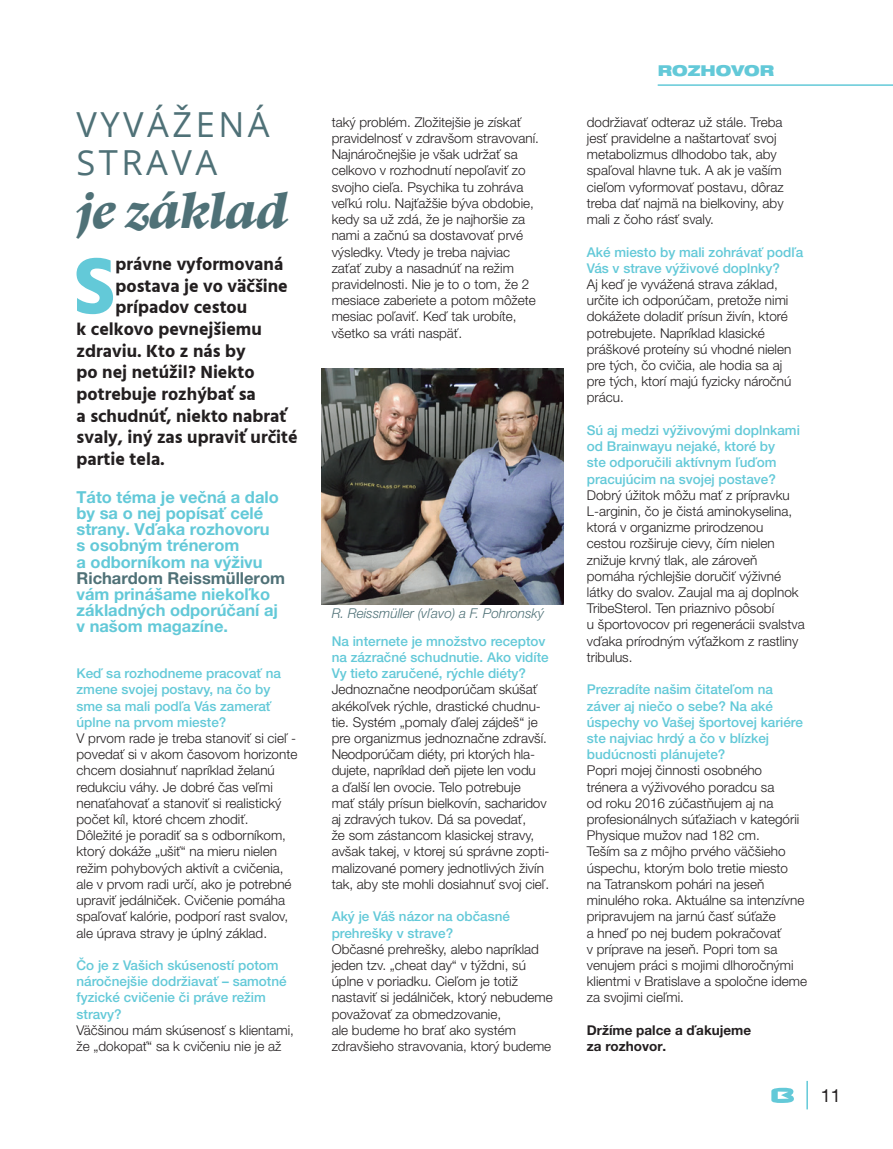
<style>
.page{position:relative;width:893px;height:1149px;background:#fff}
.page>*{position:absolute;margin:0;border:0;box-sizing:border-box;transform-origin:0 0}
.t1{font:700 82.05px "Hind";color:#63c9d8}
.t2{font:italic 700 49.5px "Academica Medium Pro";letter-spacing:-.02em;color:#4f7177}
.t3{font:34.5px/38.4px "Open Sans";letter-spacing:.1em;color:#4f7177}
.t4{font:700 18px "Hind";color:#231f20}
.t5{font:18px "Helvetica Neue LT Pro";color:#231f20}
.t6{font:700 16.5px/16.2px "Helvetica Neue LT Pro";color:#63c9d8}
.t7{font:700 16.5px "Helvetica Neue LT Pro";color:#4f7177}
.t8{font:900 expanded 15px "Helvetica Neue LT Pro";color:#63c9d8}
.t9{font:300 13.5px/16.2px "Helvetica Neue LT Pro";color:#231f20}
.t10{font:500 13.5px/16.2px "Helvetica Neue LT Pro";color:#63c9d8}
.t11{font:italic 300 13.5px "Helvetica Neue LT Pro";color:#4f7177}
.t12{font:700 13.5px/16.2px "Helvetica Neue LT Pro";color:#231f20}
</style>
<div class="page">
<img style="left:322px;top:368px;width:241px;height:236px">
<svg style="left:771px;top:1087px;width:23px;height:15px"></svg>
<hr style="left:806px;top:1080px;width:2px;height:28px;background:#63c9d8">
<hr style="left:658px;top:84px;width:235px;height:2px;background:#63c9d8">
<h3 class="t3" style="left:77px;top:104px;width:195px">VYVÁŽENÁ<br>STRAVA</h3>
<h2 class="t2" style="left:77px;top:176px;width:213px">je základ</h2>
<h1 class="t1" style="left:73px;top:237px;width:44px">S</h1>
<h3 class="t4" style="left:116px;top:253px;width:169px">právne vyformovaná</h3>
<h3 class="t4" style="left:116px;top:275px;width:174px">postava je vo väčšine</h3>
<h3 class="t4" style="left:116px;top:296px;width:133px">prípadov cestou</h3>
<h3 class="t4" style="left:77px;top:318px;width:187px">k celkovo pevnejšiemu</h3>
<h3 class="t4" style="left:77px;top:340px;width:171px">zdraviu. Kto z nás by</h3>
<h3 class="t4" style="left:77px;top:361px;width:180px">po nej netúžil? Niekto</h3>
<h3 class="t4" style="left:77px;top:383px;width:181px">potrebuje rozhýbať sa</h3>
<h3 class="t4" style="left:77px;top:404px;width:211px">a schudnúť, niekto nabrať</h3>
<h3 class="t4" style="left:77px;top:426px;width:223px">svaly, iný zas upraviť určité</h3>
<h3 class="t4" style="left:77px;top:448px;width:90px">partie tela.</h3>
<p class="t6" style="left:77px;top:488px;width:204px">Táto téma je večná a dalo by sa o nej popísať celé strany. Vďaka rozhovoru s osobným trénerom<br>a odborníkom na výživu</p>
<p class="t7" style="left:77px;top:567px;width:210px">Richardom Reissmüllerom</p>
<p class="t6" style="left:77px;top:585px;width:203px">vám prinášame niekoľko základných odporúčaní aj v našom magazíne.</p>
<p class="t10" style="left:77px;top:665px;width:206px">Keď sa rozhodneme pracovať na zmene svojej postavy, na čo by sme sa mali podľa Vás zamerať úplne na prvom mieste?</p>
<p class="t9" style="left:77px;top:729px;width:222px">V prvom rade je treba stanoviť si cieľ - povedať si v akom časovom horizonte chcem dosiahnuť napríklad želanú redukciu váhy. Je dobré čas veľmi nenaťahovať a stanoviť si realistický počet kíl, ktoré chcem zhodiť.<br>Dôležité je poradiť sa s odborníkom, ktorý dokáže „ušiť“ na mieru nielen režim pohybových aktivít a cvičenia, ale v prvom radi určí, ako je potrebné upraviť jedálniček. Cvičenie pomáha spaľovať kalórie, podporí rast svalov, ale úprava stravy je úplný základ.</p>
<p class="t10" style="left:77px;top:956px;width:212px">Čo je z Vašich skúseností potom náročnejšie dodržiavať – samotné fyzické cvičenie či práve režim stravy?</p>
<p class="t9" style="left:77px;top:1021px;width:219px">Väčšinou mám skúsenosť s klientami, že „dokopať“ sa k cvičeniu nie je až</p>
<p class="t9" style="left:332px;top:114px;width:209px">taký problém. Zložitejšie je získať pravidelnosť v zdravšom stravovaní.<br>Najnáročnejšie je však udržať sa celkovo v rozhodnutí nepoľaviť zo svojho cieľa. Psychika tu zohráva veľkú rolu. Najťažšie býva obdobie, kedy sa už zdá, že je najhoršie za nami a začnú sa dostavovať prvé výsledky. Vtedy je treba najviac zaťať zuby a nasadnúť na režim pravidelnosti. Nie je to o tom, že 2 mesiace zaberiete a potom môžete mesiac poľaviť. Keď tak urobíte, všetko sa vráti naspäť.</p>
<p class="t11" style="left:332px;top:605px;width:214px">R. Reissmüller (vľavo) a F. Pohronský</p>
<p class="t10" style="left:332px;top:632px;width:219px">Na internete je množstvo receptov na zázračné schudnutie. Ako vidíte<br>Vy tieto zaručené, rýchle diéty?</p>
<p class="t9" style="left:332px;top:681px;width:219px">Jednoznačne neodporúčam skúšať akékoľvek rýchle, drastické chudnu&shy;tie. Systém „pomaly ďalej zájdeš“ je pre organizmus jednoznačne zdravší.<br>Neodporúčam diéty, pri ktorých hla&shy;dujete, napríklad deň pijete len vodu<br>a ďalší len ovocie. Telo potrebuje<br>mať stály prísun bielkovín, sacharidov aj zdravých tukov. Dá sa povedať,<br>že som zástancom klasickej stravy, avšak takej, v ktorej sú správne zopti&shy;malizované pomery jednotlivých živín tak, aby ste mohli dosiahnuť svoj cieľ.</p>
<p class="t10" style="left:332px;top:908px;width:180px">Aký je Váš názor na občasné prehrešky v strave?</p>
<p class="t9" style="left:332px;top:940px;width:223px">Občasné prehrešky, alebo napríklad jeden tzv. „cheat day“ v týždni, sú úplne v poriadku. Cieľom je totiž nastaviť si jedálniček, ktorý nebudeme považovať za obmedzovanie,<br>ale budeme ho brať ako systém zdravšieho stravovania, ktorý budeme</p>
<p class="t8" style="left:658px;top:61px;width:118px">ROZHOVOR</p>
<p class="t9" style="left:587px;top:114px;width:198px">dodržiavať odteraz už stále. Treba jesť pravidelne a naštartovať svoj metabolizmus dlhodobo tak, aby spaľoval hlavne tuk. A ak je vaším cieľom vyformovať postavu, dôraz treba dať najmä na bielkoviny, aby mali z čoho rásť svaly.</p>
<p class="t10" style="left:587px;top:243px;width:218px">Aké miesto by mali zohrávať podľa<br>Vás v strave výživové doplnky?</p>
<p class="t9" style="left:587px;top:276px;width:206px">Aj keď je vyvážená strava základ, určite ich odporúčam, pretože nimi dokážete doladiť prísun živín, ktoré potrebujete. Napríklad klasické práškové proteíny sú vhodné nielen pre tých, čo cvičia, ale hodia sa aj pre tých, ktorí majú fyzicky náročnú prácu.</p>
<p class="t10" style="left:587px;top:422px;width:215px">Sú aj medzi výživovými doplnkami od Brainwayu nejaké, ktoré by<br>ste odporučili aktívnym ľuďom pracujúcim na svojej postave?</p>
<p class="t9" style="left:587px;top:486px;width:219px">Dobrý úžitok môžu mať z prípravku L-arginin, čo je čistá aminokyselina, ktorá v organizme prirodzenou cestou rozširuje cievy, čím nielen znižuje krvný tlak, ale zároveň pomáha rýchlejšie doručiť výživné látky do svalov. Zaujal ma aj doplnok TribeSterol. Ten priaznivo pôsobí<br>u športovocov pri regenerácii svalstva vďaka prírodným výťažkom z rastliny tribulus.</p>
<p class="t10" style="left:587px;top:681px;width:218px">Prezradíte našim čitateľom na záver aj niečo o sebe? Na aké úspechy vo Vašej športovej kariére ste najviac hrdý a čo v blízkej budúcnosti plánujete?</p>
<p class="t9" style="left:587px;top:762px;width:222px">Popri mojej činnosti osobného<br>trénera a výživového poradcu sa<br>od roku 2016 zúčastňujem aj na profesionálnych súťažiach v kategórii<br>Physique mužov nad 182 cm.<br>Teším sa z môjho prvého väčšieho úspechu, ktorým bolo tretie miesto<br>na Tatranskom pohári na jeseň minulého roka. Aktuálne sa intenzívne pripravujem na jarnú časť súťaže<br>a hneď po nej budem pokračovať<br>v príprave na jeseň. Popri tom sa venujem práci s mojimi dlhoročnými klientmi v Bratislave a spoločne ideme za svojimi cieľmi.</p>
<p class="t12" style="left:587px;top:1021px;width:166px">Držíme palce a ďakujeme za rozhovor.</p>
<h3 class="t5" style="left:821px;top:1084px;width:22px">11</h3>
</div>
